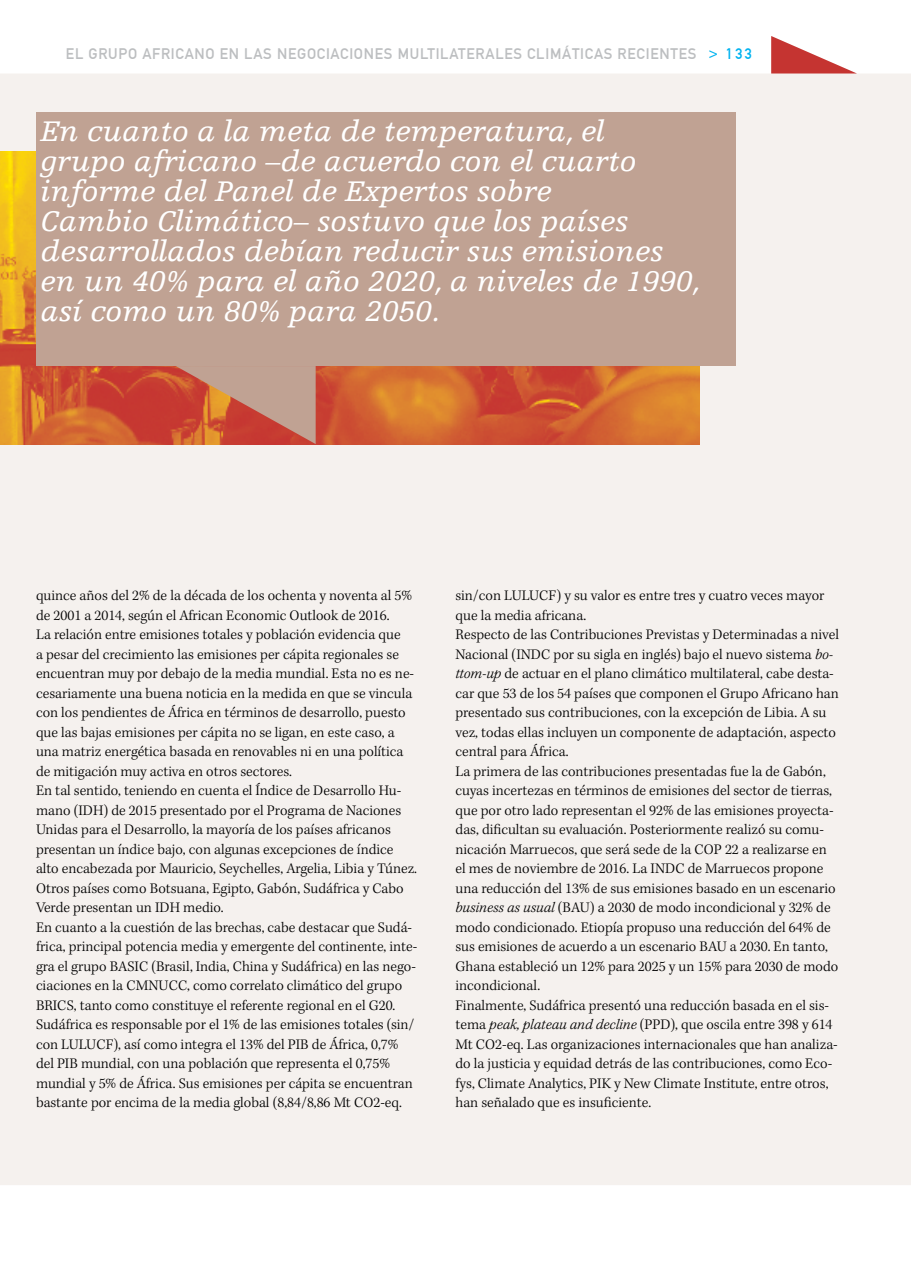
<style>
.page{position:relative;width:911px;height:1263px;background:#fff}
.page>*{position:absolute;margin:0;border:0;box-sizing:border-box;transform-origin:0 0}
.t1{font:italic 30px/30px "Egyptienne F";color:#fff}
.t2{font:300 15px/19.5px "Kepler Std";color:#000}
.t3{font:15px "DIN1451 Mittelschrift";letter-spacing:.05em;color:#bcbec0}
.s1{color:#00b3f0}
.s2{font-style:italic}
</style>
<div class="page">
<div style="left:0;top:74px;width:911px;height:1111px;background:#f5f1ee"></div>
<svg style="left:771px;top:36px;width:86px;height:38px"></svg>
<img style="left:0;top:152px;width:699px;height:292px">
<svg style="left:176px;top:366px;width:140px;height:78px;background:#c67961"></svg>
<div style="left:36px;top:112px;width:699px;height:254px;background:#c0a293"></div>
<p class="t3" style="left:66px;top:45px;width:688px">EL GRUPO AFRICANO EN LAS NEGOCIACIONES MULTILATERALES CLIMÁTICAS RECIENTES <span class="s1">&gt; 133</span></p>
<p class="t1" style="left:40px;top:117px;width:662px">En cuanto a la meta de temperatura, el<br>grupo africano –de acuerdo con el cuarto informe del Panel de Expertos sobre<br>Cambio Climático– sostuvo que los países desarrollados debían reducir sus emisiones en un 40% para el año 2020, a niveles de 1990, así como un 80% para 2050.</p>
<p class="t2" style="left:36px;top:586px;width:383px">quince años del 2% de la década de los ochenta y noventa al 5% de 2001 a 2014, según el African Economic Outlook de 2016.<br>La relación entre emisiones totales y población evidencia que<br>a pesar del crecimiento las emisiones per cápita regionales se encuentran muy por debajo de la media mundial. Esta no es ne&shy;cesariamente una buena noticia en la medida en que se vincula con los pendientes de África en términos de desarrollo, puesto que las bajas emisiones per cápita no se ligan, en este caso, a una matriz energética basada en renovables ni en una política de mitigación muy activa en otros sectores.<br>En tal sentido, teniendo en cuenta el Índice de Desarrollo Hu&shy;mano (IDH) de 2015 presentado por el Programa de Naciones Unidas para el Desarrollo, la mayoría de los países africanos presentan un índice bajo, con algunas excepciones de índice alto encabezada por Mauricio, Seychelles, Argelia, Libia y Túnez.<br>Otros países como Botsuana, Egipto, Gabón, Sudáfrica y Cabo Verde presentan un IDH medio.<br>En cuanto a la cuestión de las brechas, cabe destacar que Sudá&shy;frica, principal potencia media y emergente del continente, inte&shy;gra el grupo BASIC (Brasil, India, China y Sudáfrica) en las nego&shy;ciaciones en la CMNUCC, como correlato climático del grupo BRICS, tanto como constituye el referente regional en el G20.<br>Sudáfrica es responsable por el 1% de las emisiones totales (sin/ con LULUCF), así como integra el 13% del PIB de África, 0,7% del PIB mundial, con una población que representa el 0,75% mundial y 5% de África. Sus emisiones per cápita se encuentran bastante por encima de la media global (8,84/8,86 Mt CO2-eq.</p>
<p class="t2" style="left:455px;top:586px;width:385px">sin/con LULUCF) y su valor es entre tres y cuatro veces mayor que la media africana.<br>Respecto de las Contribuciones Previstas y Determinadas a nivel Nacional (INDC por su sigla en inglés) bajo el nuevo sistema <span class="s2">bo&shy;ttom-up</span> de actuar en el plano climático multilateral, cabe desta&shy;car que 53 de los 54 países que componen el Grupo Africano han presentado sus contribuciones, con la excepción de Libia. A su vez, todas ellas incluyen un componente de adaptación, aspecto central para África.<br>La primera de las contribuciones presentadas fue la de Gabón, cuyas incertezas en términos de emisiones del sector de tierras, que por otro lado representan el 92% de las emisiones proyecta&shy;das, dificultan su evaluación. Posteriormente realizó su comu&shy;nicación Marruecos, que será sede de la COP 22 a realizarse en el mes de noviembre de 2016. La INDC de Marruecos propone una reducción del 13% de sus emisiones basado en un escenario <span class="s2">business as usual</span> (BAU) a 2030 de modo incondicional y 32% de modo condicionado. Etiopía propuso una reducción del 64% de sus emisiones de acuerdo a un escenario BAU a 2030. En tanto, Ghana estableció un 12% para 2025 y un 15% para 2030 de modo incondicional.<br>Finalmente, Sudáfrica presentó una reducción basada en el sis&shy;tema <span class="s2">peak, plateau and decline</span> (PPD), que oscila entre 398 y 614<br>Mt CO2-eq. Las organizaciones internacionales que han analiza&shy;do la justicia y equidad detrás de las contribuciones, como Eco&shy;fys, Climate Analytics, PIK y New Climate Institute, entre otros, han señalado que es insuficiente.</p>
</div>
